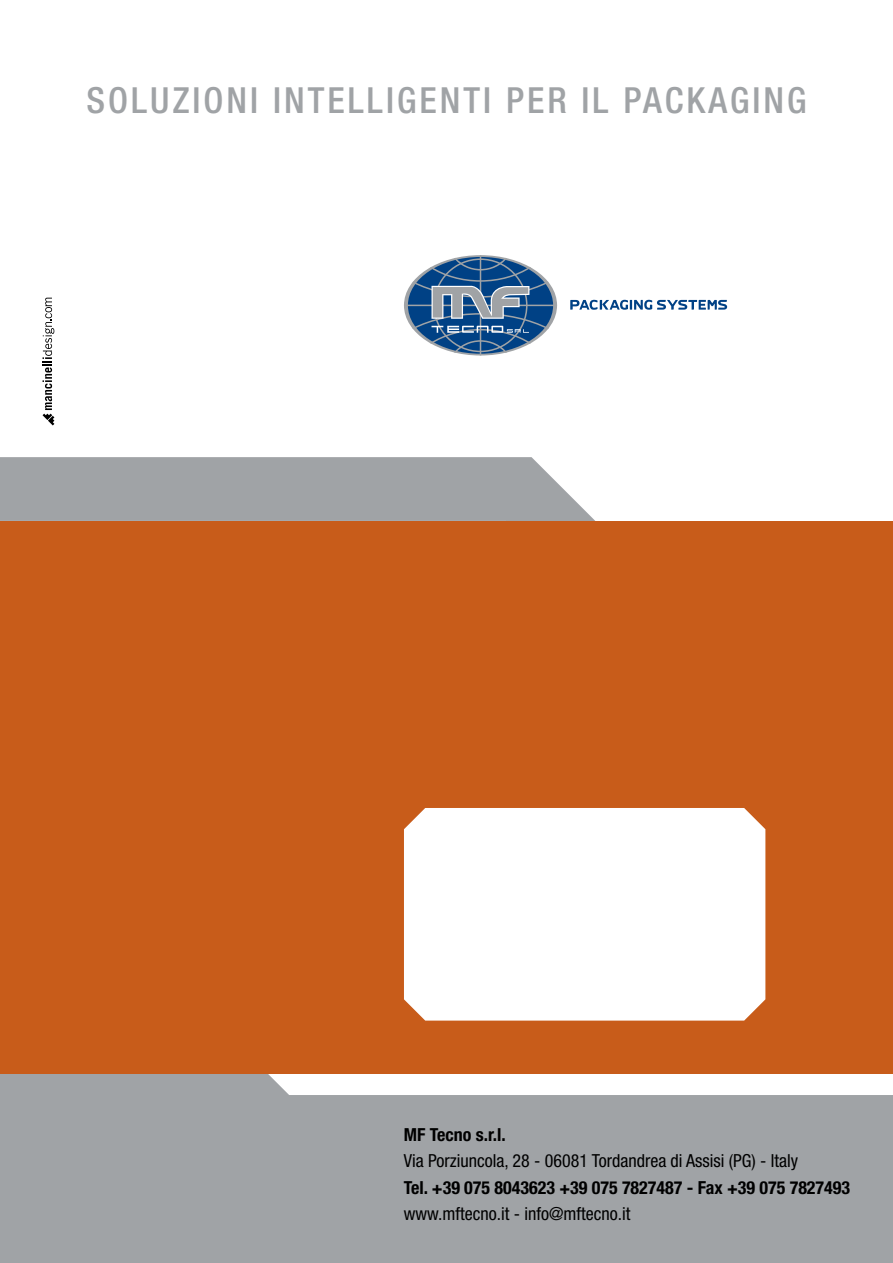
<style>
.page{position:relative;width:893px;height:1263px;background:#fff}
.page>*{position:absolute;margin:0;border:0;box-sizing:border-box;transform-origin:0 0}
.t1{font:500 condensed 36px "Helvetica Neue";letter-spacing:.085em;color:#a0a3a6}
.t2{font:condensed 18px "Helvetica Neue";color:#000}
.t3{font:700 condensed 18px "Helvetica Neue";color:#000}
</style>
<div class="page">
<div style="left:0;top:1095px;width:893px;height:168px;background:#a0a3a6"></div>
<div style="left:0;top:457px;width:595px;height:64px;background:#a0a3a6"></div>
<div style="left:0;top:1074px;width:289px;height:21px;background:#a0a3a6"></div>
<div style="left:0;top:521px;width:893px;height:553px;background:#c85c1a"></div>
<svg style="left:570px;top:300px;width:157px;height:10px"></svg>
<svg style="left:43px;top:298px;width:11px;height:127px"></svg>
<svg style="left:404px;top:255px;width:153px;height:100px"></svg>
<div style="left:404px;top:808px;width:361px;height:212px;background:#fff"></div>
<h1 class="t1" style="left:86px;top:79px;width:722px">SOLUZIONI INTELLIGENTI PER IL PACKAGING</h1>
<p class="t3" style="left:404px;top:1124px;width:103px">MF Tecno s.r.l.</p>
<p class="t2" style="left:404px;top:1150px;width:396px">Via Porziuncola, 28 - 06081 Tordandrea di Assisi (PG) - Italy</p>
<p class="t3" style="left:404px;top:1176px;width:448px">Tel. +39 075 8043623 +39 075 7827487 - Fax +39 075 7827493</p>
<p class="t2" style="left:404px;top:1203px;width:228px">www.mftecno.it - info@mftecno.it</p>
</div>
